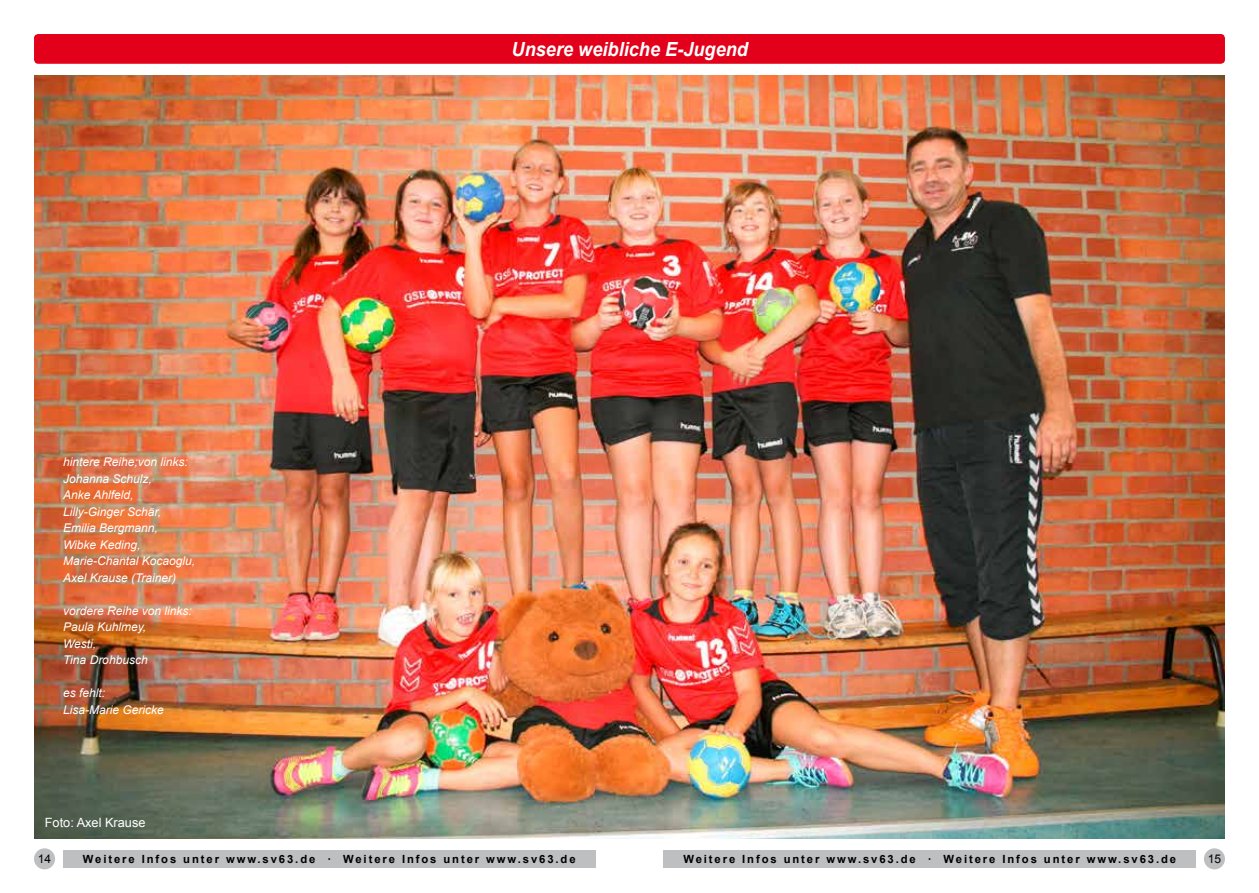
<style>
.page{position:relative;width:1259px;height:893px;background:#fff}
.page>*{position:absolute;margin:0;border:0;box-sizing:border-box;transform-origin:0 0}
.t1{font:italic 700 19.5px "Arial";color:#fff;scale:.93 1}
.t2{font:12.75px "Arial";color:#fff}
.t3{font:italic 12px/16.5px "Arial";color:#fff}
.t4{font:12px "Arial";color:#000}
.t5{font:700 11.25px "Arial";letter-spacing:.17em;color:#000}
</style>
<div class="page">
<img style="left:35px;top:76px;width:1190px;height:763px">
<div style="left:63px;top:850px;width:532px;height:17px;background:#bdbfc0"></div>
<div style="left:663px;top:850px;width:533px;height:17px;background:#bdbfc0"></div>
<div style="left:34px;top:848px;width:21px;height:21px;background:#bdbfc0;border-radius:50%"></div>
<div style="left:1204px;top:848px;width:21px;height:21px;background:#bdbfc0;border-radius:50%"></div>
<div style="left:34px;top:34px;width:1191px;height:30px;background:#e2001a;border-radius:4px"></div>
<p class="t3" style="left:63px;top:454px;width:134px">hintere Reihe;von links:<br>Johanna Schulz,<br>Anke Ahlfeld,<br>Lilly-Ginger Schär,<br>Emilia Bergmann,<br>Wibke Keding,<br>Marie-Chantal Kocaoglu,<br>Axel Krause (Trainer)</p>
<p class="t3" style="left:63px;top:602px;width:130px">vordere Reihe von links:<br>Paula Kuhlmey,<br>Westi,<br>Tina Drohbusch</p>
<p class="t3" style="left:63px;top:685px;width:102px">es fehlt:<br>Lisa-Marie Gericke</p>
<h1 class="t1" style="left:511px;top:36px;width:256px">Unsere weibliche E-Jugend</h1>
<p class="t2" style="left:45px;top:814px;width:102px">Foto: Axel Krause</p>
<p class="t5" style="left:83px;top:851px;width:494px">Weitere Infos unter www.sv63.de · Weitere Infos unter www.sv63.de</p>
<p class="t5" style="left:683px;top:851px;width:494px">Weitere Infos unter www.sv63.de · Weitere Infos unter www.sv63.de</p>
<p class="t4" style="left:38px;top:851px;width:15px">14</p>
<p class="t4" style="left:1207px;top:851px;width:15px">15</p>
</div>
